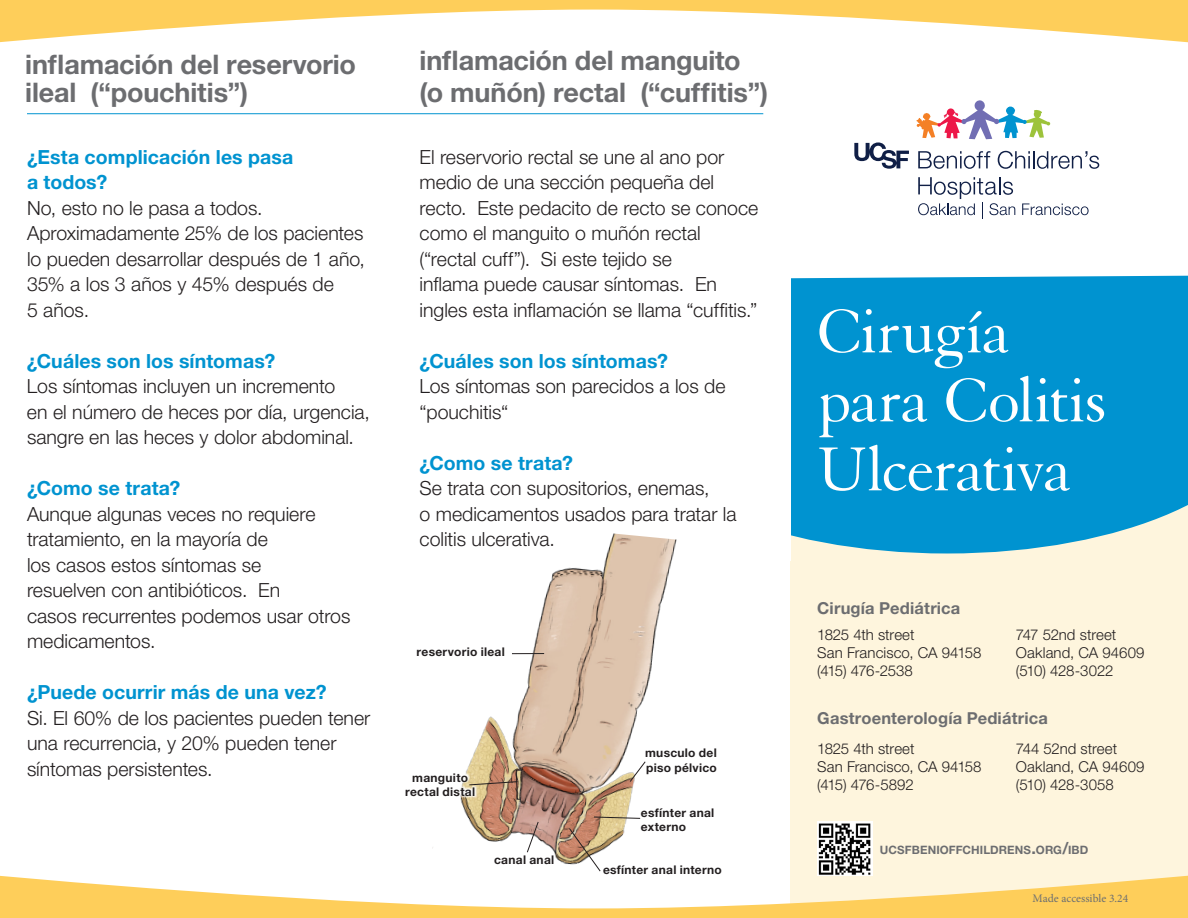
<style>
.page{position:relative;width:1188px;height:918px;background:#fff}
.page>*{position:absolute;margin:0;border:0;box-sizing:border-box;transform-origin:0 0}
.t1{font:67.5px/69px "Granjon LT Std";letter-spacing:-.02em;color:#fff}
.t2{font:700 27px/28.5px "Helvetica Neue LT Std";letter-spacing:-.005em;color:#6c6d70}
.t3{font:300 19.5px/25.5px "Helvetica Neue LT Std";color:#231f20}
.t4{font:700 19.5px/25.5px "Helvetica Neue LT Std";letter-spacing:.005em;color:#0093d0}
.t5{font:700 16.5px "Helvetica Neue LT Std";letter-spacing:.01em;color:#6c6d70}
.t6{font:300 15px "Helvetica Neue LT Std";color:#231f20}
.t7{font:300 15px "Helvetica Neue LT Std";letter-spacing:-.04em;color:#231f20}
.t8{font:300 15px "Helvetica Neue LT Std";letter-spacing:-.02em;color:#231f20}
.t9{font:700 12px/14.4px "Helvetica Neue LT Std";letter-spacing:.025em;color:#231f20}
.t10{font:700 11.55px "Helvetica Neue LT Std";letter-spacing:.01em;color:#6c6d70}
.t11{font:11.55px "Minion Pro";color:#6d6f71}
.s1{font-size:16.5px}
</style>
<div class="page">
<div style="left:790px;top:498px;width:398px;height:420px;background:#fef5dd"></div>
<div style="left:790px;top:275px;width:398px;height:279px;background:#0093d0"></div>
<svg style="left:0;top:0;width:1188px;height:43px"></svg>
<svg style="left:0;top:874px;width:1188px;height:44px;fill:#fece5a"></svg>
<svg style="left:1022px;top:203px;width:67px;height:12px"></svg>
<svg style="left:916px;top:100px;width:134px;height:39px"></svg>
<svg style="left:918px;top:151px;width:72px;height:18px"></svg>
<svg style="left:998px;top:151px;width:101px;height:18px"></svg>
<svg style="left:918px;top:177px;width:97px;height:41px"></svg>
<svg style="left:854px;top:142px;width:55px;height:27px"></svg>
<img style="left:817px;top:822px;width:55px;height:54px">
<hr style="left:27px;top:113px;width:736px;height:1px;background:#0093d0">
<img style="left:420px;top:533px;width:294px;height:385px">
<div style="left:643px;top:746px;width:76px;height:31px;background:#fff"></div>
<div style="left:638px;top:805px;width:78px;height:30px;background:#fff"></div>
<div style="left:492px;top:853px;width:65px;height:15px;background:#fff"></div>
<div style="left:600px;top:862px;width:124px;height:15px;background:#fff"></div>
<div style="left:403px;top:770px;width:74px;height:29px;background:#fff"></div>
<div style="left:414px;top:645px;width:93px;height:14px;background:#fff"></div>
<hr style="left:512px;top:653px;width:32px;height:1px;background:#231f20">
<svg style="left:629px;top:761px;width:17px;height:21px"></svg>
<svg style="left:469px;top:769px;width:54px;height:31px;background:#bd9a78"></svg>
<svg style="left:527px;top:821px;width:12px;height:32px"></svg>
<svg style="left:593px;top:816px;width:48px;height:3px"></svg>
<svg style="left:569px;top:828px;width:32px;height:44px"></svg>
<h2 class="t2" style="left:25px;top:49px;width:332px">inflamación del reservorio ileal (“pouchitis”)</h2>
<h3 class="t4" style="left:27px;top:144px;width:268px">¿Esta complicación les pasa a todos?</h3>
<p class="t3" style="left:27px;top:195px;width:340px">No, esto no le pasa a todos.<br>Aproximadamente 25% de los pacientes lo pueden desarrollar después de 1 año,<br>35% a los 3 años y 45% después de<br>5 años.</p>
<h3 class="t4" style="left:27px;top:348px;width:250px">¿Cuáles son los síntomas?</h3>
<p class="t3" style="left:27px;top:373px;width:344px">Los síntomas incluyen un incremento<br>en el número de heces por día, urgencia, sangre en las heces y dolor abdominal.</p>
<h3 class="t4" style="left:27px;top:475px;width:155px">¿Como se trata?</h3>
<p class="t3" style="left:27px;top:501px;width:325px">Aunque algunas veces no requiere tratamiento, en la mayoría de<br>los casos estos síntomas se<br>resuelven con antibióticos. En<br>casos recurrentes podemos usar otros medicamentos.</p>
<h3 class="t4" style="left:27px;top:679px;width:301px">¿Puede ocurrir más de una vez?</h3>
<p class="t3" style="left:27px;top:705px;width:345px">Si. El 60% de los pacientes pueden tener una recurrencia, y 20% pueden tener síntomas persistentes.</p>
<h2 class="t2" style="left:420px;top:43px;width:350px;line-height:32.4px">inflamación del manguito (o muñón) rectal (“cuffitis”)</h2>
<p class="t3" style="left:420px;top:144px;width:340px">El reservorio rectal se une al ano por medio de una sección pequeña del recto. Este pedacito de recto se conoce como el manguito o muñón rectal (“rectal cuff”). Si este tejido se<br>inflama puede causar síntomas. En ingles esta inflamación se llama “cuffitis.”</p>
<h3 class="t4" style="left:420px;top:348px;width:250px">¿Cuáles son los síntomas?</h3>
<p class="t3" style="left:420px;top:373px;width:307px">Los síntomas son parecidos a los de “pouchitis“</p>
<h3 class="t4" style="left:420px;top:450px;width:155px">¿Como se trata?</h3>
<p class="t3" style="left:420px;top:475px;width:319px">Se trata con supositorios, enemas,<br>o medicamentos usados para tratar la colitis ulcerativa.</p>
<p class="t9" style="left:417px;top:644px;width:90px">reservorio ileal</p>
<p class="t9" style="left:405px;top:770px;width:72px;text-align:center">manguito rectal distal</p>
<p class="t9" style="left:494px;top:853px;width:62px">canal anal</p>
<p class="t9" style="left:645px;top:745px;width:73px">musculo del piso pélvico</p>
<p class="t9" style="left:641px;top:805px;width:75px">esfínter anal externo</p>
<p class="t9" style="left:603px;top:863px;width:120px">esfínter anal interno</p>
<h1 class="t1" style="left:817px;top:299px;width:291px">Cirugía para Colitis<br>Ulcerativa</h1>
<p class="t5" style="left:817px;top:598px;width:145px">Cirugía Pediátrica</p>
<p class="t6" style="left:817px;top:625px;width:99px">1825 4th street</p>
<p class="t6" style="left:817px;top:643px;width:166px">San Francisco, CA 94158</p>
<p class="t7" style="left:817px;top:661px;width:97px">(415) 476-2538</p>
<p class="t6" style="left:1016px;top:625px;width:102px">747 52nd street</p>
<p class="t6" style="left:1016px;top:643px;width:130px">Oakland, CA 94609</p>
<p class="t8" style="left:1016px;top:661px;width:99px">(510) 428-3022</p>
<p class="t5" style="left:817px;top:708px;width:232px">Gastroenterología Pediátrica</p>
<p class="t6" style="left:817px;top:739px;width:99px">1825 4th street</p>
<p class="t6" style="left:817px;top:757px;width:166px">San Francisco, CA 94158</p>
<p class="t7" style="left:817px;top:775px;width:98px">(415) 476-5892</p>
<p class="t6" style="left:1016px;top:739px;width:103px">744 52nd street</p>
<p class="t6" style="left:1016px;top:757px;width:130px">Oakland, CA 94609</p>
<p class="t8" style="left:1016px;top:775px;width:99px">(510) 428-3058</p>
<p class="t10" style="left:880px;top:842px;width:210px">UCSFBENIOFFCHILDRENS<span class="s1">.</span>ORG<span class="s1">/</span>IBD</p>
<p class="t11" style="left:1032px;top:890px;width:97px">Made accessible 3.24</p>
</div>
